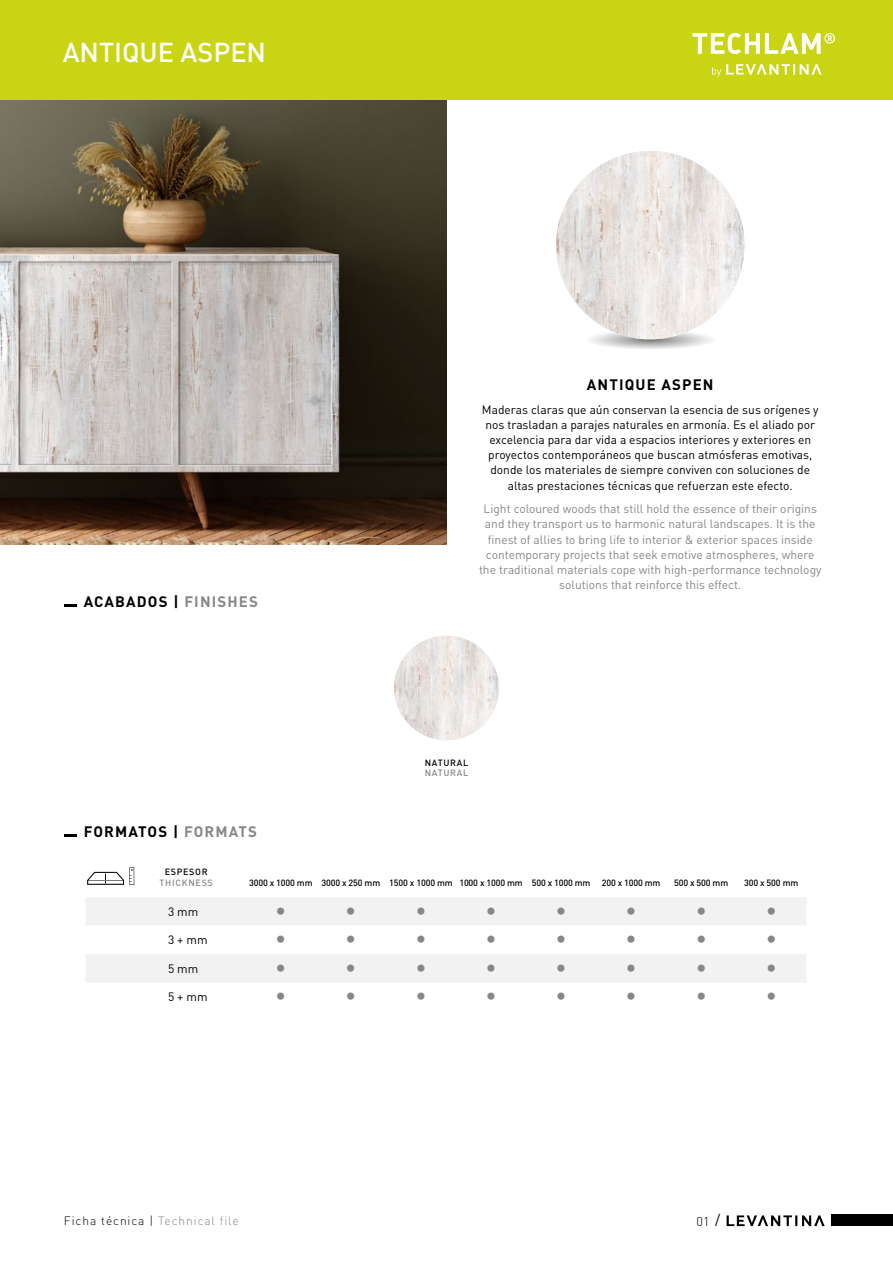
<style>
.page{position:relative;width:893px;height:1263px;background:#fff}
.page>*{position:absolute;margin:0;border:0;box-sizing:border-box;transform-origin:0 0}
.t1{font:27px "Minion Pro";color:#878786}
.t2{font:500 27px "DIN";color:#fff}
.t3{font:700 15px "DIN";letter-spacing:.075em;color:#000}
.t4{font:300 12.75px "DIN";color:#000}
.t5{font:12px/15.1px "DIN";color:#000;text-align:center}
.t6{font:12px/15.1px "DIN";color:#878786;text-align:center}
.t7{font:300 12px "DIN";letter-spacing:.075em;color:#000}
.t8{font:500 9px "DIN";letter-spacing:-.015em;color:#000}
.t9{font:500 9px "DIN";letter-spacing:.075em;color:#878786}
.t10{font:500 9px "DIN";letter-spacing:.075em;color:#000}
.s1{color:#878786}
.s2{font-weight:400;font-size:14.25px}
</style>
<div class="page">
<img style="left:0;top:100px;width:446px;height:444px">
<div style="left:0;top:0;width:893px;height:100px;background:#c9d513"></div>
<svg style="left:590px;top:329px;width:122px;height:20px"></svg>
<img style="left:556px;top:151px;width:188px;height:188px;border-radius:94px">
<svg style="left:64px;top:604px;width:13px;height:2px"></svg>
<svg style="left:64px;top:835px;width:13px;height:2px"></svg>
<img style="left:394px;top:636px;width:105px;height:104px;border-radius:52px">
<div style="left:831px;top:1215px;width:62px;height:11px;background:#000"></div>
<svg style="left:727px;top:1215px;width:98px;height:11px"></svg>
<svg style="left:692px;top:33px;width:143px;height:21px"></svg>
<svg style="left:712px;top:64px;width:110px;height:13px"></svg>
<svg style="left:87px;top:867px;width:47px;height:18px"></svg>
<div style="left:86px;top:897px;width:720px;height:85px;background:#f2f2f2"></div>
<svg style="left:86px;top:926px;width:720px;height:28px"></svg>
<svg style="left:164px;top:904px;width:36px;height:15px"></svg>
<svg style="left:166px;top:961px;width:34px;height:16px"></svg>
<h1 class="t2" style="left:63px;top:34px;width:205px">ANTIQUE ASPEN</h1>
<p class="t3" style="left:84px;top:591px;width:176px">ACABADOS | <span class="s1">FINISHES</span></p>
<p class="t3" style="left:84px;top:822px;width:175px">FORMATOS | <span class="s1">FORMATS</span></p>
<p class="t3" style="left:587px;top:375px;width:128px">ANTIQUE ASPEN</p>
<p class="t5" style="left:482px;top:402px;width:338px">Maderas claras que aún conservan la esencia de sus orígenes y nos trasladan a parajes naturales en armonía. Es el aliado por excelencia para dar vida a espacios interiores y exteriores en proyectos contemporáneos que buscan atmósferas emotivas, donde los materiales de siempre conviven con soluciones de altas prestaciones técnicas que refuerzan este efecto.</p>
<p class="t6" style="left:479px;top:502px;width:344px">Light coloured woods that still hold the essence of their origins and they transport us to harmonic natural landscapes. It is the finest of allies to bring life to interior &amp; exterior spaces inside contemporary projects that seek emotive atmospheres, where the traditional materials cope with high-performance technology solutions that reinforce this effect.</p>
<p class="t10" style="left:425px;top:756px;width:45px">NATURAL</p>
<p class="t9" style="left:425px;top:767px;width:45px">NATURAL</p>
<p class="t10" style="left:165px;top:865px;width:44px">ESPESOR</p>
<p class="t9" style="left:160px;top:876px;width:55px">THICKNESS</p>
<p class="t5" style="left:168px;top:904px;width:32px">3 mm</p>
<h1 class="t1" style="left:275px;top:890px;width:82px">• •</h1>
<h1 class="t1" style="left:416px;top:890px;width:82px">• •</h1>
<h1 class="t1" style="left:556px;top:890px;width:82px">• •</h1>
<h1 class="t1" style="left:696px;top:890px;width:82px">• •</h1>
<p class="t5" style="left:168px;top:933px;width:41px">3 + mm</p>
<h1 class="t1" style="left:275px;top:918px;width:82px">• •</h1>
<h1 class="t1" style="left:416px;top:918px;width:82px">• •</h1>
<h1 class="t1" style="left:556px;top:918px;width:82px">• •</h1>
<h1 class="t1" style="left:696px;top:918px;width:82px">• •</h1>
<p class="t5" style="left:168px;top:961px;width:32px">5 mm</p>
<h1 class="t1" style="left:275px;top:947px;width:82px">• •</h1>
<h1 class="t1" style="left:416px;top:947px;width:82px">• •</h1>
<h1 class="t1" style="left:556px;top:947px;width:82px">• •</h1>
<h1 class="t1" style="left:696px;top:947px;width:82px">• •</h1>
<p class="t5" style="left:168px;top:990px;width:41px">5 + mm</p>
<h1 class="t1" style="left:275px;top:975px;width:82px">• •</h1>
<h1 class="t1" style="left:416px;top:975px;width:82px">• •</h1>
<h1 class="t1" style="left:556px;top:975px;width:82px">• •</h1>
<h1 class="t1" style="left:696px;top:975px;width:82px">• •</h1>
<p class="t8" style="left:249px;top:876px;width:343px">3000 x 1000 mm 3000 x 250 mm 1500 x 1000 mm 1000 x 1000 mm 500 x 1000 mm</p>
<p class="t8" style="left:602px;top:876px;width:60px">200 x 1000 mm</p>
<p class="t8" style="left:674px;top:876px;width:56px">500 x 500 mm</p>
<p class="t8" style="left:744px;top:876px;width:56px">300 x 500 mm</p>
<p class="t7" style="left:64px;top:1213px;width:176px">Ficha técnica | <span class="s1">Technical file</span></p>
<p class="t4" style="left:696px;top:1213px;width:25px">01 <span class="s2">/</span></p>
</div>
